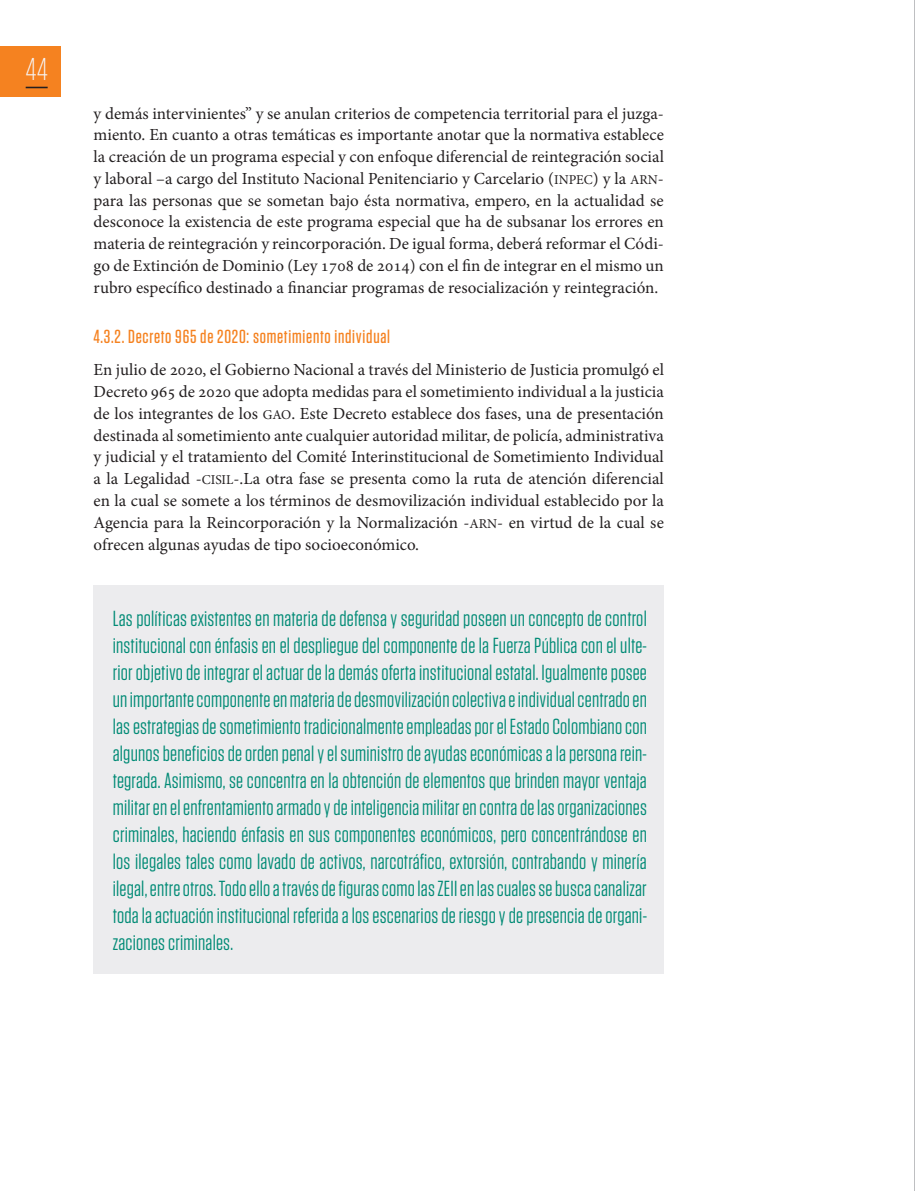
<style>
.page{position:relative;width:915px;height:1191px;background:#fff}
.page>*{position:absolute;margin:0;border:0;box-sizing:border-box;transform-origin:0 0}
.t1{font:300 31.5px "Tungsten";color:#f5f5f6}
.t2{font:21.75px/27px "Tungsten";letter-spacing:.01em;color:#028b76;text-align:justify}
.t3{font:500 18.9px "Tungsten";letter-spacing:.04em;color:#f58220}
.t4{font:16.95px/21.8px "Minion Pro";color:#231f20;text-align:justify}
.s1{font-size:13.5px}
</style>
<div class="page">
<div style="left:0;top:47px;width:60px;height:50px;background:#f58220"></div>
<svg style="left:26px;top:87px;width:22px;height:1px"></svg>
<hr style="left:914px;top:0;width:1px;height:1191px;background:#808285">
<hr style="left:914px;top:558px;width:1px;height:519px;background:#d77c29">
<div style="left:94px;top:585px;width:569px;height:388px;background:#ececee"></div>
<h1 class="t1" style="left:26px;top:53px;width:23px">44</h1>
<p class="t4" style="left:94px;top:102px;width:571px">y demás intervinientes” y se anulan criterios de competencia territorial para el juzga&shy;miento. En cuanto a otras temáticas es importante anotar que la normativa establece la creación de un programa especial y con enfoque diferencial de reintegración social y laboral –a cargo del Instituto Nacional Penitenciario y Carcelario (<span class="s1">INPEC</span>) y la <span class="s1">ARN&shy;</span>para las personas que se sometan bajo ésta normativa, empero, en la actualidad se desconoce la existencia de este programa especial que ha de subsanar los errores en materia de reintegración y reincorporación. De igual forma, deberá reformar el Códi&shy;go de Extinción de Dominio (Ley 1708 de 2014) con el fin de integrar en el mismo un rubro específico destinado a financiar programas de resocialización y reintegración.</p>
<p class="t3" style="left:94px;top:327px;width:298px">4.3.2. Decreto 965 de 2020: sometimiento individual</p>
<p class="t4" style="left:94px;top:359px;width:571px">En julio de 2020, el Gobierno Nacional a través del Ministerio de Justicia promulgó el Decreto 965 de 2020 que adopta medidas para el sometimiento individual a la justicia de los integrantes de los <span class="s1">GAO</span>. Este Decreto establece dos fases, una de presentación destinada al sometimiento ante cualquier autoridad militar, de policía, administrativa y judicial y el tratamiento del Comité Interinstitucional de Sometimiento Individual a la Legalidad -<span class="s1">CISIL</span>-.La otra fase se presenta como la ruta de atención diferencial en la cual se somete a los términos de desmovilización individual establecido por la Agencia para la Reincorporación y la Normalización -<span class="s1">ARN</span>- en virtud de la cual se ofrecen algunas ayudas de tipo socioeconómico.</p>
<p class="t2" style="left:113px;top:605px;width:535px">Las políticas existentes en materia de defensa y seguridad poseen un concepto de control institucional con énfasis en el despliegue del componente de la Fuerza Pública con el ulte&shy;rior objetivo de integrar el actuar de la demás oferta institucional estatal. Igualmente posee un importante componente en materia de desmovilización colectiva e individual centrado en las estrategias de sometimiento tradicionalmente empleadas por el Estado Colombiano con algunos beneficios de orden penal y el suministro de ayudas económicas a la persona rein&shy;tegrada. Asimismo, se concentra en la obtención de elementos que brinden mayor ventaja militar en el enfrentamiento armado y de inteligencia militar en contra de las organizaciones criminales, haciendo énfasis en sus componentes económicos, pero concentrándose en los ilegales tales como lavado de activos, narcotráfico, extorsión, contrabando y minería ilegal, entre otros. Todo ello a través de figuras como las ZEII en las cuales se busca canalizar toda la actuación institucional referida a los escenarios de riesgo y de presencia de organi&shy;zaciones criminales.</p>
</div>
